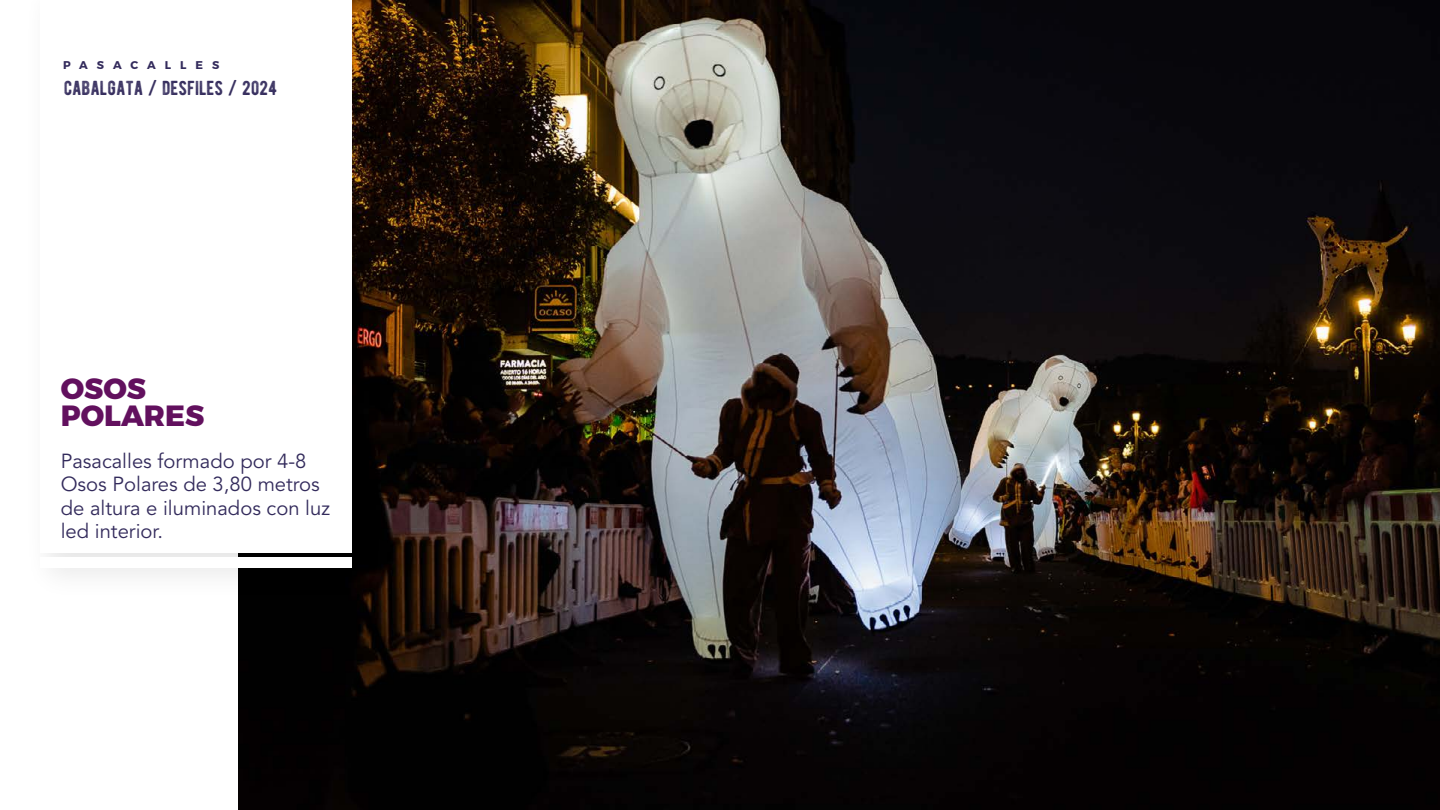
<style>
.page{position:relative;width:1440px;height:810px;background:#fff}
.page>*{position:absolute;margin:0;border:0;box-sizing:border-box;transform-origin:0 0}
.t1{font:800 29.25px/27px "Montserrat";color:#62105e}
.t2{font:20.25px/23.2px "Avenir LT Std";color:#332b5c}
.t3{font:20.25px "BERNIERDISTRESSED";color:#332b5c}
.t4{font:700 11.25px "Montserrat";letter-spacing:.795em;color:#332b5c}
</style>
<div class="page">
<img style="left:238px;top:0;width:1202px;height:810px">
<div style="left:23px;top:0;width:362px;height:601px;background:#000;opacity:.1"></div>
<div style="left:41px;top:0;width:311px;height:553px;background:#fff"></div>
<div style="left:41px;top:557px;width:311px;height:10px;background:#fff"></div>
<p class="t4" style="left:63px;top:58px;width:158px">PASACALLES</p>
<p class="t3" style="left:64px;top:78px;width:215px">CABALGATA / DESFILES / 2024</p>
<h1 class="t1" style="left:61px;top:376px;width:145px">OSOS<br>POLARES</h1>
<p class="t2" style="left:61px;top:450px;width:271px">Pasacalles formado por 4-8<br>Osos Polares de 3,80 metros de altura e iluminados con luz led interior.</p>
</div>
